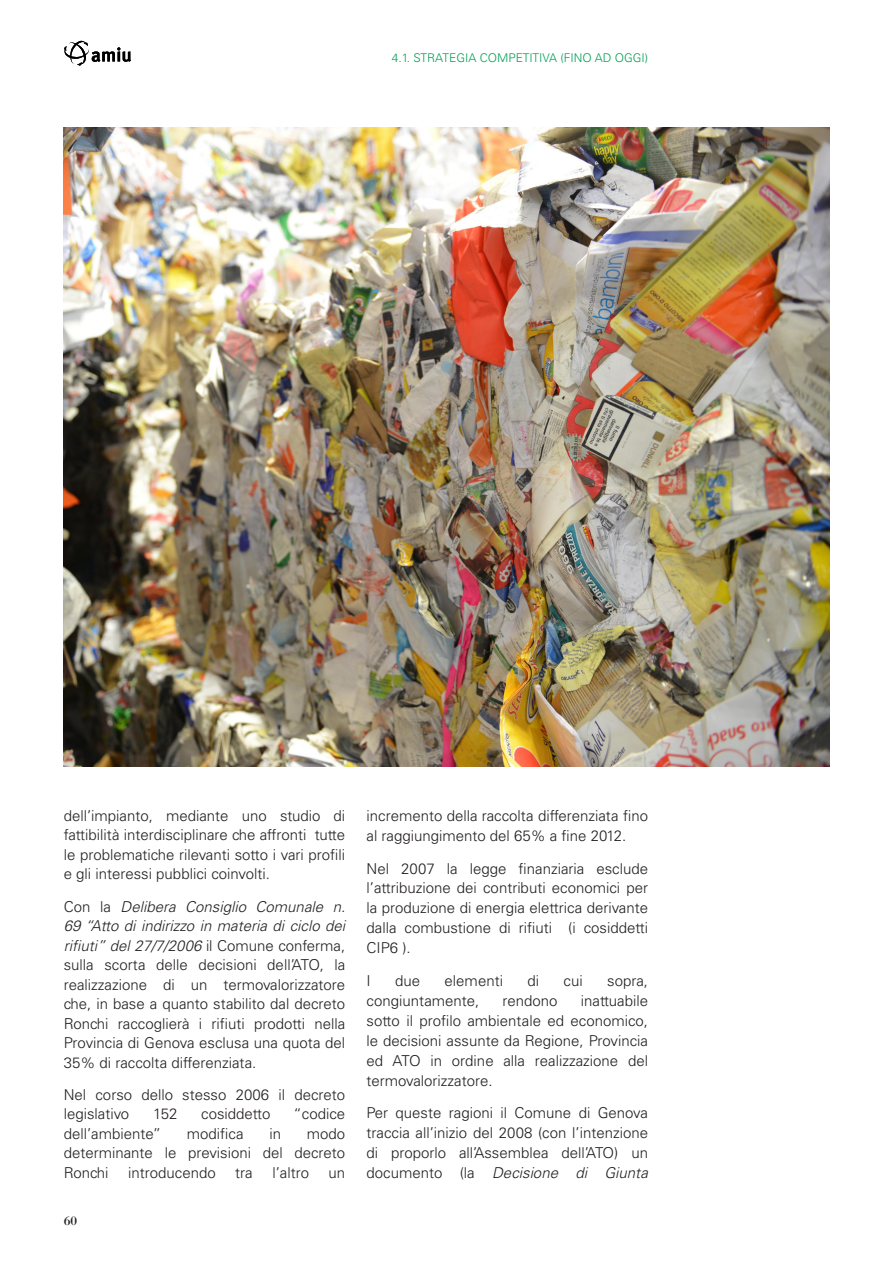
<style>
.page{position:relative;width:893px;height:1263px;background:#fff}
.page>*{position:absolute;margin:0;border:0;box-sizing:border-box;transform-origin:0 0}
._1_testo{font:300 15px/19.5px "Univers LT Std";color:#231f20;text-align:justify}
.t1{font:13.5px "Bodoni Std";color:#231f20}
.Stile_di_paragrafo_1{font:300 12px "Univers LT Std";color:#009e57}
.s1{font-style:italic}
</style>
<div class="page">
<svg style="left:64px;top:40px;width:67px;height:26px"></svg>
<img style="left:64px;top:128px;width:765px;height:639px">
<p class="Stile_di_paragrafo_1" style="left:392px;top:50px;width:258px">4.1. STRATEGIA COMPETITIVA (FINO AD OGGI)</p>
<p class="_1_testo" style="left:64px;top:806px;width:283px">dell’impianto, mediante uno studio di fattibilità interdisciplinare che affronti tutte le problematiche rilevanti sotto i vari profili e gli interessi pubblici coinvolti.</p>
<p class="_1_testo" style="left:64px;top:897px;width:283px">Con la <span class="s1">Delibera Consiglio Comunale n.<br>69 “Atto di indirizzo in materia di ciclo dei rifiuti” del 27/7/2006</span> il Comune conferma, sulla scorta delle decisioni dell’ATO, la realizzazione di un termovalorizzatore che, in base a quanto stabilito dal decreto Ronchi raccoglierà i rifiuti prodotti nella Provincia di Genova esclusa una quota del 35% di raccolta differenziata.</p>
<p class="_1_testo" style="left:64px;top:1085px;width:283px">Nel corso dello stesso 2006 il decreto legislativo</p>
<p class="_1_testo" style="left:153px;top:1104px;width:26px">152</p>
<p class="_1_testo" style="left:201px;top:1104px;width:71px">cosiddetto</p>
<p class="_1_testo" style="left:294px;top:1104px;width:53px">“codice</p>
<p class="_1_testo" style="left:64px;top:1124px;width:99px">dell’ambiente”</p>
<p class="_1_testo" style="left:187px;top:1124px;width:58px">modifica</p>
<p class="_1_testo" style="left:269px;top:1124px;width:13px">in</p>
<p class="_1_testo" style="left:64px;top:1124px;width:283px;text-indent:243px">modo determinante le previsioni del decreto Ronchi</p>
<p class="_1_testo" style="left:128px;top:1163px;width:89px">introducendo</p>
<p class="_1_testo" style="left:235px;top:1163px;width:19px">tra</p>
<p class="_1_testo" style="left:272px;top:1163px;width:38px">l’altro</p>
<p class="_1_testo" style="left:329px;top:1163px;width:18px">un</p>
<p class="t1" style="left:64px;top:1212px;width:15px">60</p>
<p class="_1_testo" style="left:367px;top:806px;width:283px;line-height:20px">incremento della raccolta differenziata fino al raggiungimento del 65% a fine 2012.</p>
<p class="_1_testo" style="left:367px;top:858px;width:283px;line-height:20px">Nel 2007 la legge finanziaria esclude l’attribuzione dei contributi economici per la produzione di energia elettrica derivante dalla combustione di rifiuti (i cosiddetti CIP6 ).</p>
<p class="_1_testo" style="left:367px;top:971px;width:6px">I</p>
<p class="_1_testo" style="left:395px;top:971px;width:27px">due</p>
<p class="_1_testo" style="left:445px;top:971px;width:60px">elementi</p>
<p class="_1_testo" style="left:527px;top:971px;width:13px">di</p>
<p class="_1_testo" style="left:564px;top:971px;width:21px">cui</p>
<p class="_1_testo" style="left:607px;top:971px;width:42px">sopra,</p>
<p class="_1_testo" style="left:367px;top:991px;width:114px">congiuntamente,</p>
<p class="_1_testo" style="left:503px;top:991px;width:57px">rendono</p>
<p class="_1_testo" style="left:367px;top:990px;width:283px;line-height:20px;text-indent:214px">inattuabile sotto il profilo ambientale ed economico, le decisioni assunte da Regione, Provincia ed ATO in ordine alla realizzazione del termovalorizzatore.</p>
<p class="_1_testo" style="left:367px;top:1103px;width:283px;line-height:20px">Per queste ragioni il Comune di Genova traccia all’inizio del 2008 (con l’intenzione di proporlo all’Assemblea dell’ATO) un documento (la <span class="s1">Decisione di Giunta</span></p>
</div>
